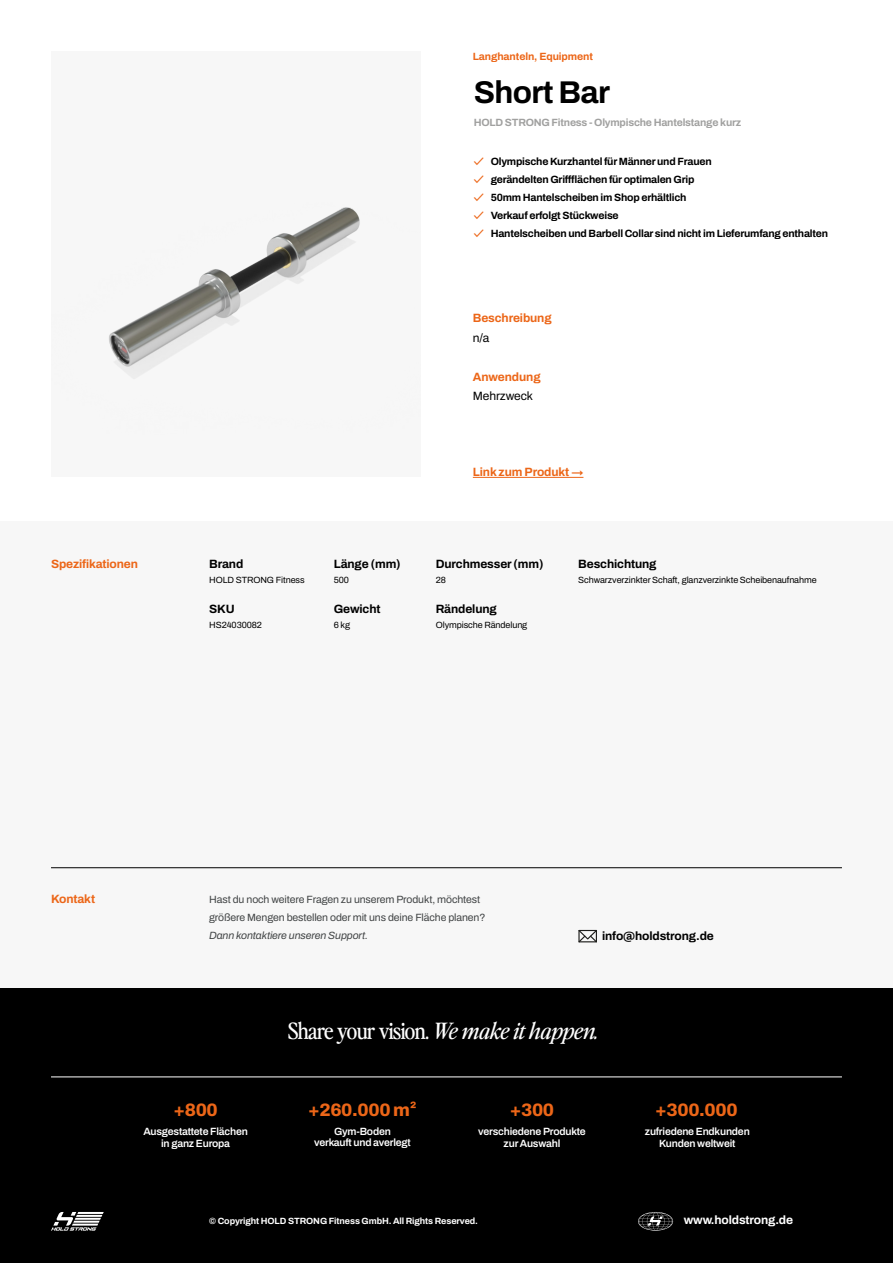
<style>
.page{position:relative;width:893px;height:1263px;background:#fff}
.page>*{position:absolute;margin:0;border:0;box-sizing:border-box;transform-origin:0 0}
.t1{font:700 31.5px "Archivo";letter-spacing:-.02em;color:#000}
.t2{font:22.5px "Perfectly Nineties";letter-spacing:-.03em;color:#fff}
.t3{font:800 18px "Archivo";letter-spacing:-.02em;color:#ec6618}
.t4{font:700 12px "Archivo";letter-spacing:-.01em;color:#000}
.t5{font:700 12px "Archivo";letter-spacing:-.01em;color:#ec6618}
.t6{font:700 12px "Archivo";letter-spacing:-.01em;color:#fff}
.t7{font:12px "Archivo";letter-spacing:-.01em;color:#000}
.t8{font:700 10.5px "Archivo";letter-spacing:-.02em;color:#000}
.t9{font:600 10.5px/12px "Archivo";letter-spacing:-.02em;color:#fff;text-align:center}
.t10{font:10.5px/18px "Archivo";letter-spacing:-.01em;color:#414445}
.t11{font:700 10.5px "Archivo";letter-spacing:-.02em;color:#a1a1a0}
.t12{font:italic 10.5px "Archivo";letter-spacing:-.01em;color:#414445}
.t13{font:700 10.5px "Archivo";letter-spacing:-.01em;color:#ec6618}
.t14{font:9px "Archivo";letter-spacing:-.01em;color:#000}
.t15{font:700 9px "Archivo";letter-spacing:-.01em;color:#fff}
.s1{font-family:"Circular Std";font-weight:500;color:#ec6618}
.s2{font-style:italic}
</style>
<div class="page">
<div style="left:0;top:522px;width:893px;height:697px;background:#f7f7f7"></div>
<div style="left:0;top:988px;width:893px;height:275px;background:#000"></div>
<svg style="left:51px;top:1212px;width:53px;height:18px"></svg>
<hr style="left:473px;top:477px;width:110px;height:1px;background:#ec6618">
<svg style="left:638px;top:1212px;width:35px;height:18px"></svg>
<svg style="left:578px;top:930px;width:19px;height:12px"></svg>
<hr style="left:51px;top:1077px;width:791px;height:1px;background:#fff">
<hr style="left:51px;top:867px;width:791px;height:1px;background:#000">
<img style="left:108px;top:207px;width:252px;height:172px">
<p class="t13" style="left:473px;top:49px;width:122px">Langhanteln, Equipment</p>
<h1 class="t1" style="left:474px;top:69px;width:138px">Short Bar</h1>
<p class="t11" style="left:474px;top:115px;width:269px">HOLD STRONG Fitness - Olympische Hantelstange kurz</p>
<p class="t8" style="left:474px;top:154px;width:239px"><span class="s1">✓</span> Olympische Kurzhantel für Männer und Frauen</p>
<p class="t8" style="left:474px;top:172px;width:222px"><span class="s1">✓</span> gerändelten Griffflächen für optimalen Grip</p>
<p class="t8" style="left:474px;top:190px;width:214px"><span class="s1">✓</span> 50mm Hantelscheiben im Shop erhältlich</p>
<p class="t8" style="left:474px;top:208px;width:147px"><span class="s1">✓</span> Verkauf erfolgt Stückweise</p>
<p class="t8" style="left:474px;top:226px;width:356px"><span class="s1">✓</span> Hantelscheiben und Barbell Collar sind nicht im Lieferumfang enthalten</p>
<p class="t5" style="left:473px;top:309px;width:80px">Beschreibung</p>
<p class="t7" style="left:473px;top:329px;width:18px">n/a</p>
<p class="t5" style="left:473px;top:368px;width:69px">Anwendung</p>
<p class="t7" style="left:473px;top:387px;width:62px">Mehrzweck</p>
<p class="t5" style="left:51px;top:555px;width:89px">Spezifikationen</p>
<p class="t4" style="left:209px;top:555px;width:36px">Brand</p>
<p class="t14" style="left:209px;top:573px;width:97px">HOLD STRONG Fitness</p>
<p class="t4" style="left:209px;top:600px;width:27px">SKU</p>
<p class="t14" style="left:209px;top:618px;width:54px">HS24030082</p>
<p class="t4" style="left:334px;top:555px;width:68px">Länge (mm)</p>
<p class="t14" style="left:334px;top:573px;width:17px">500</p>
<p class="t4" style="left:334px;top:600px;width:48px">Gewicht</p>
<p class="t14" style="left:334px;top:618px;width:18px">6 kg</p>
<p class="t5" style="left:473px;top:462px;width:112px">Link zum Produkt →</p>
<p class="t4" style="left:436px;top:555px;width:109px">Durchmesser (mm)</p>
<p class="t14" style="left:436px;top:573px;width:12px">28</p>
<p class="t4" style="left:436px;top:600px;width:63px">Rändelung</p>
<p class="t14" style="left:436px;top:618px;width:93px">Olympische Rändelung</p>
<p class="t4" style="left:578px;top:555px;width:80px">Beschichtung</p>
<p class="t14" style="left:578px;top:573px;width:240px">Schwarzverzinkter Schaft, glanzverzinkte Scheibenaufnahme</p>
<p class="t5" style="left:51px;top:889px;width:46px">Kontakt</p>
<p class="t10" style="left:209px;top:890px;width:278px">Hast du noch weitere Fragen zu unserem Produkt, möchtest größere Mengen bestellen oder mit uns deine Fläche planen?</p>
<p class="t12" style="left:209px;top:928px;width:160px">Dann kontaktiere unseren Support.</p>
<p class="t4" style="left:602px;top:927px;width:113px">info@holdstrong.de</p>
<h2 class="t2" style="left:288px;top:1015px;width:312px">Share your vision. <span class="s2">We make it happen.</span></h2>
<h3 class="t3" style="left:173px;top:1096px;width:46px">+800</h3>
<h3 class="t3" style="left:308px;top:1096px;width:110px">+260.000 m²</h3>
<h3 class="t3" style="left:510px;top:1096px;width:46px">+300</h3>
<h3 class="t3" style="left:655px;top:1096px;width:84px">+300.000</h3>
<p class="t9" style="left:143px;top:1125px;width:106px">Ausgestattete Flächen in ganz Europa</p>
<p class="t9" style="left:314px;top:1126px;width:98px;line-height:10.9px">Gym-Boden verkauft und averlegt</p>
<p class="t9" style="left:478px;top:1125px;width:109px">verschiedene Produkte zur Auswahl</p>
<p class="t9" style="left:645px;top:1125px;width:106px">zufriedene Endkunden<br>Kunden weltweit</p>
<p class="t15" style="left:209px;top:1214px;width:270px">© Copyright HOLD STRONG Fitness GmbH. All Rights Reserved.</p>
<p class="t6" style="left:684px;top:1211px;width:111px">www.holdstrong.de</p>
</div>
